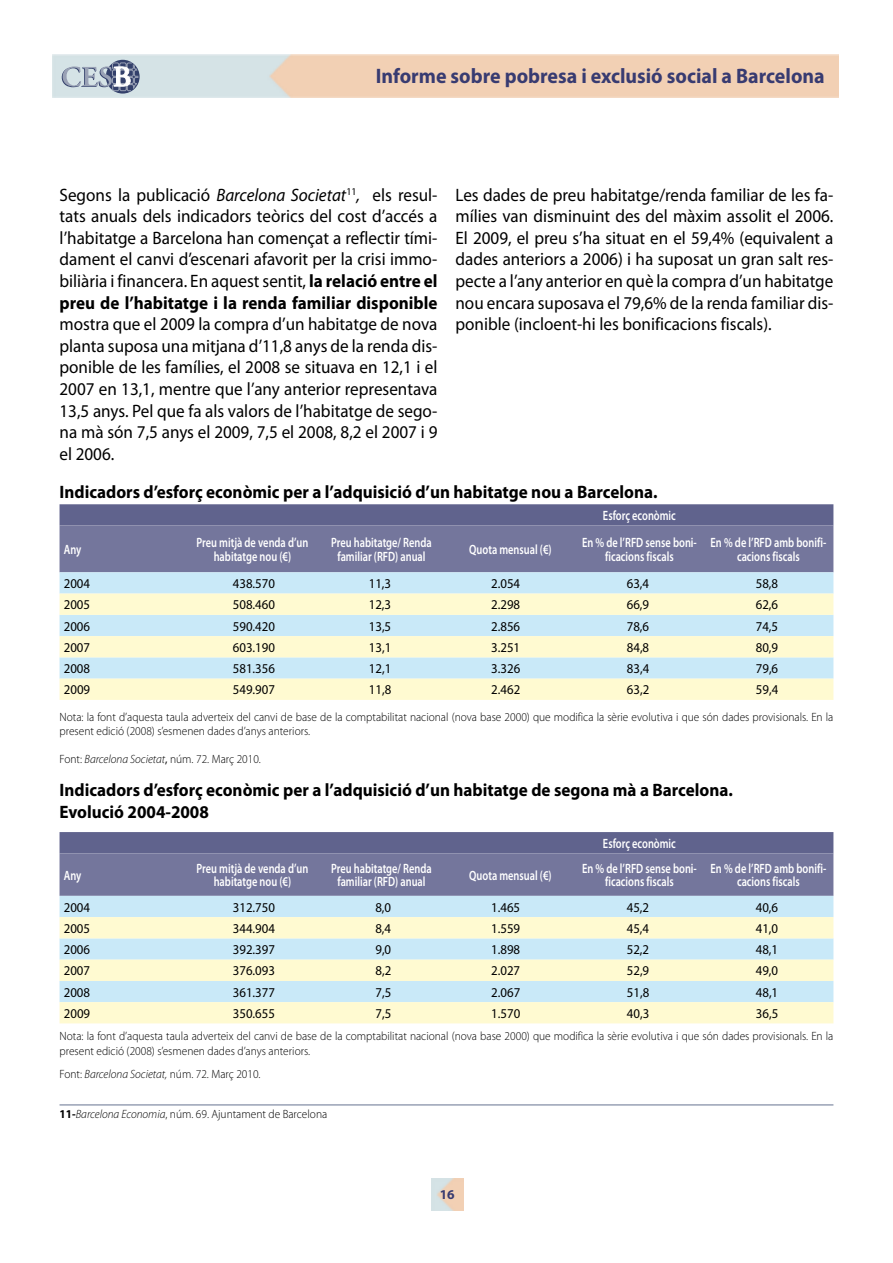
<style>
.page{position:relative;width:893px;height:1263px;background:#fff}
.page>*{position:absolute;margin:0;border:0;box-sizing:border-box;transform-origin:0 0}
.t1{font:700 21px "Myriad Pro";color:#383b71;scale:.95 1}
.t2{font:18px/21.6px "Myriad Pro";color:#000;text-align:justify;scale:.95 1}
.t3{font:700 18px/21.6px "Myriad Pro";color:#000;scale:.95 1}
.t4{font:600 13.5px/13.5px "Myriad Pro";color:#fff;text-align:center;scale:.77 1}
.t5{font:13.5px "Myriad Pro";color:#000;scale:.95 1}
.t6{font:700 13.5px "Myriad";color:#383b71}
.t7{font:300 12px/14.4px "Myriad Pro";color:#000;scale:.95 1}
.s1{font-style:italic}
.s2{font-weight:700}
.s3{font-weight:400}
</style>
<div class="page">
<img style="left:431px;top:1179px;width:32px;height:32px">
<img style="left:52px;top:54px;width:787px;height:44px">
<svg style="left:106px;top:60px;width:34px;height:34px"></svg>
<svg style="left:62px;top:62px;width:77px;height:29px;background:#a7b2c1"></svg>
<svg style="left:60px;top:504px;width:773px;height:68px;background:#6e7198"></svg>
<svg style="left:60px;top:572px;width:773px;height:22px;background:#cae9f6"></svg>
<svg style="left:60px;top:594px;width:773px;height:106px;background:#e9f3e0"></svg>
<svg style="left:60px;top:832px;width:773px;height:64px;background:#6e7097"></svg>
<div style="left:60px;top:896px;width:773px;height:21px;background:#c9e9f8"></div>
<svg style="left:60px;top:917px;width:773px;height:106px;background:#e9f3e0"></svg>
<hr style="left:60px;top:1104px;width:773px;height:2px;background:#99a1b5">
<p class="t1" style="left:376px;top:62px;width:474px">Informe sobre pobresa i exclusió social a Barcelona</p>
<p class="t2" style="left:60px;top:183px;width:399px">Segons la publicació <span class="s1">Barcelona Societat</span><sup>11</sup><span class="s1">,</span> els resul&shy;tats anuals dels indicadors teòrics del cost d’accés a l’habitatge a Barcelona han començat a reflectir tími&shy;dament el canvi d’escenari afavorit per la crisi immo&shy;biliària i financera. En aquest sentit, <span class="s2">la relació entre el preu de l’habitatge i la renda familiar disponible</span></p>
<p class="t2" style="left:60px;top:313px;width:399px">mostra que el 2009 la compra d’un habitatge de nova planta suposa una mitjana d’11,8 anys de la renda dis&shy;ponible de les famílies, el 2008 se situava en 12,1 i el 2007 en 13,1, mentre que l’any anterior representava 13,5 anys. Pel que fa als valors de l’habitatge de sego&shy;na mà són 7,5 anys el 2009, 7,5 el 2008, 8,2 el 2007 i 9 el 2006.</p>
<p class="t2" style="left:455px;top:183px;width:399px">Les dades de preu habitatge/renda familiar de les fa&shy;mílies van disminuint des del màxim assolit el 2006.<br>El 2009, el preu s’ha situat en el 59,4% (equivalent a dades anteriors a 2006) i ha suposat un gran salt res&shy;pecte a l’any anterior en què la compra d’un habitatge nou encara suposava el 79,6% de la renda familiar dis&shy;ponible (incloent-hi les bonificacions fiscals).</p>
<p class="t3" style="left:60px;top:481px;width:631px">Indicadors d’esforç econòmic per a l’adquisició d’un habitatge nou a Barcelona.</p>
<p class="t4" style="left:603px;top:508px;width:96px">Esforç econòmic</p>
<p class="t4" style="left:64px;top:542px;width:24px">Any</p>
<p class="t4" style="left:196px;top:536px;width:147px">Preu mitjà de venda d’un habitatge nou (€)</p>
<p class="t4" style="left:331px;top:536px;width:132px">Preu habitatge/ Renda familiar (RFD) anual</p>
<p class="t4" style="left:469px;top:542px;width:109px">Quota mensual (€)</p>
<p class="t4" style="left:582px;top:536px;width:151px">En % de l’RFD sense boni&shy;ficacions fiscals</p>
<p class="t4" style="left:711px;top:536px;width:152px">En % de l’RFD amb bonifi&shy;cacions fiscals</p>
<p class="t5" style="left:64px;top:575px;width:29px">2004</p>
<p class="t5" style="left:233px;top:575px;width:46px">438.570</p>
<p class="t5" style="left:369px;top:575px;width:25px">11,3</p>
<p class="t5" style="left:491px;top:575px;width:32px">2.054</p>
<p class="t5" style="left:627px;top:575px;width:25px">63,4</p>
<p class="t5" style="left:756px;top:575px;width:25px">58,8</p>
<p class="t5" style="left:64px;top:596px;width:29px">2005</p>
<p class="t5" style="left:233px;top:596px;width:46px">508.460</p>
<p class="t5" style="left:369px;top:596px;width:25px">12,3</p>
<p class="t5" style="left:491px;top:596px;width:32px">2.298</p>
<p class="t5" style="left:627px;top:596px;width:25px">66,9</p>
<p class="t5" style="left:756px;top:596px;width:25px">62,6</p>
<p class="t5" style="left:64px;top:618px;width:29px">2006</p>
<p class="t5" style="left:233px;top:618px;width:46px">590.420</p>
<p class="t5" style="left:369px;top:618px;width:25px">13,5</p>
<p class="t5" style="left:491px;top:618px;width:32px">2.856</p>
<p class="t5" style="left:627px;top:618px;width:25px">78,6</p>
<p class="t5" style="left:756px;top:618px;width:25px">74,5</p>
<p class="t5" style="left:64px;top:639px;width:29px">2007</p>
<p class="t5" style="left:233px;top:639px;width:46px">603.190</p>
<p class="t5" style="left:369px;top:639px;width:25px">13,1</p>
<p class="t5" style="left:491px;top:639px;width:32px">3.251</p>
<p class="t5" style="left:627px;top:639px;width:25px">84,8</p>
<p class="t5" style="left:756px;top:639px;width:25px">80,9</p>
<p class="t5" style="left:64px;top:660px;width:29px">2008</p>
<p class="t5" style="left:233px;top:660px;width:46px">581.356</p>
<p class="t5" style="left:369px;top:660px;width:25px">12,1</p>
<p class="t5" style="left:491px;top:660px;width:32px">3.326</p>
<p class="t5" style="left:627px;top:660px;width:25px">83,4</p>
<p class="t5" style="left:756px;top:660px;width:25px">79,6</p>
<p class="t5" style="left:64px;top:681px;width:29px">2009</p>
<p class="t5" style="left:233px;top:681px;width:46px">549.907</p>
<p class="t5" style="left:369px;top:681px;width:25px">11,8</p>
<p class="t5" style="left:491px;top:681px;width:32px">2.462</p>
<p class="t5" style="left:627px;top:681px;width:25px">63,2</p>
<p class="t5" style="left:756px;top:681px;width:25px">59,4</p>
<p class="t7" style="left:60px;top:710px;width:816px">Nota: la font d’aquesta taula adverteix del canvi de base de la comptabilitat nacional (nova base 2000) que modifica la sèrie evolutiva i que són dades provisionals. En la present edició (2008) s’esmenen dades d’anys anteriors.</p>
<p class="t7" style="left:60px;top:752px;width:213px">Font: <span class="s1">Barcelona Societat</span><span class="s3">,</span> núm. 72. Març 2010.</p>
<p class="t3" style="left:60px;top:778px;width:710px">Indicadors d’esforç econòmic per a l’adquisició d’un habitatge de segona mà a Barcelona.<br>Evolució 2004-2008</p>
<p class="t4" style="left:603px;top:836px;width:96px">Esforç econòmic</p>
<p class="t4" style="left:64px;top:868px;width:24px">Any</p>
<p class="t4" style="left:196px;top:861px;width:147px">Preu mitjà de venda d’un habitatge nou (€)</p>
<p class="t4" style="left:331px;top:861px;width:132px">Preu habitatge/ Renda familiar (RFD) anual</p>
<p class="t4" style="left:469px;top:868px;width:109px">Quota mensual (€)</p>
<p class="t4" style="left:582px;top:861px;width:151px">En % de l’RFD sense boni&shy;ficacions fiscals</p>
<p class="t4" style="left:711px;top:861px;width:152px">En % de l’RFD amb bonifi&shy;cacions fiscals</p>
<p class="t5" style="left:64px;top:899px;width:29px">2004</p>
<p class="t5" style="left:233px;top:899px;width:46px">312.750</p>
<p class="t5" style="left:375px;top:899px;width:18px">8,0</p>
<p class="t5" style="left:491px;top:899px;width:32px">1.465</p>
<p class="t5" style="left:627px;top:899px;width:25px">45,2</p>
<p class="t5" style="left:756px;top:899px;width:25px">40,6</p>
<p class="t5" style="left:64px;top:920px;width:29px">2005</p>
<p class="t5" style="left:233px;top:920px;width:46px">344.904</p>
<p class="t5" style="left:375px;top:920px;width:18px">8,4</p>
<p class="t5" style="left:491px;top:920px;width:32px">1.559</p>
<p class="t5" style="left:627px;top:920px;width:25px">45,4</p>
<p class="t5" style="left:756px;top:920px;width:25px">41,0</p>
<p class="t5" style="left:64px;top:941px;width:29px">2006</p>
<p class="t5" style="left:233px;top:941px;width:46px">392.397</p>
<p class="t5" style="left:375px;top:941px;width:18px">9,0</p>
<p class="t5" style="left:491px;top:941px;width:32px">1.898</p>
<p class="t5" style="left:627px;top:941px;width:25px">52,2</p>
<p class="t5" style="left:756px;top:941px;width:25px">48,1</p>
<p class="t5" style="left:64px;top:962px;width:29px">2007</p>
<p class="t5" style="left:233px;top:962px;width:46px">376.093</p>
<p class="t5" style="left:375px;top:962px;width:18px">8,2</p>
<p class="t5" style="left:491px;top:962px;width:32px">2.027</p>
<p class="t5" style="left:627px;top:962px;width:25px">52,9</p>
<p class="t5" style="left:756px;top:962px;width:25px">49,0</p>
<p class="t5" style="left:64px;top:984px;width:29px">2008</p>
<p class="t5" style="left:233px;top:984px;width:46px">361.377</p>
<p class="t5" style="left:375px;top:984px;width:18px">7,5</p>
<p class="t5" style="left:491px;top:984px;width:32px">2.067</p>
<p class="t5" style="left:627px;top:984px;width:25px">51,8</p>
<p class="t5" style="left:756px;top:984px;width:25px">48,1</p>
<p class="t5" style="left:64px;top:1005px;width:29px">2009</p>
<p class="t5" style="left:233px;top:1005px;width:46px">350.655</p>
<p class="t5" style="left:375px;top:1005px;width:18px">7,5</p>
<p class="t5" style="left:491px;top:1005px;width:32px">1.570</p>
<p class="t5" style="left:627px;top:1005px;width:25px">40,3</p>
<p class="t5" style="left:756px;top:1005px;width:25px">36,5</p>
<p class="t7" style="left:60px;top:1029px;width:816px">Nota: la font d’aquesta taula adverteix del canvi de base de la comptabilitat nacional (nova base 2000) que modifica la sèrie evolutiva i que són dades provisionals. En la present edició (2008) s’esmenen dades d’anys anteriors.</p>
<p class="t7" style="left:60px;top:1067px;width:213px">Font: <span class="s1">Barcelona Societat,</span> núm. 72. Març 2010.</p>
<p class="t7" style="left:60px;top:1106px;width:283px"><span class="s2">11-</span><span class="s1">Barcelona Economia</span>, núm. 69. Ajuntament de Barcelona</p>
<p class="t6" style="left:440px;top:1187px;width:16px">16</p>
</div>
